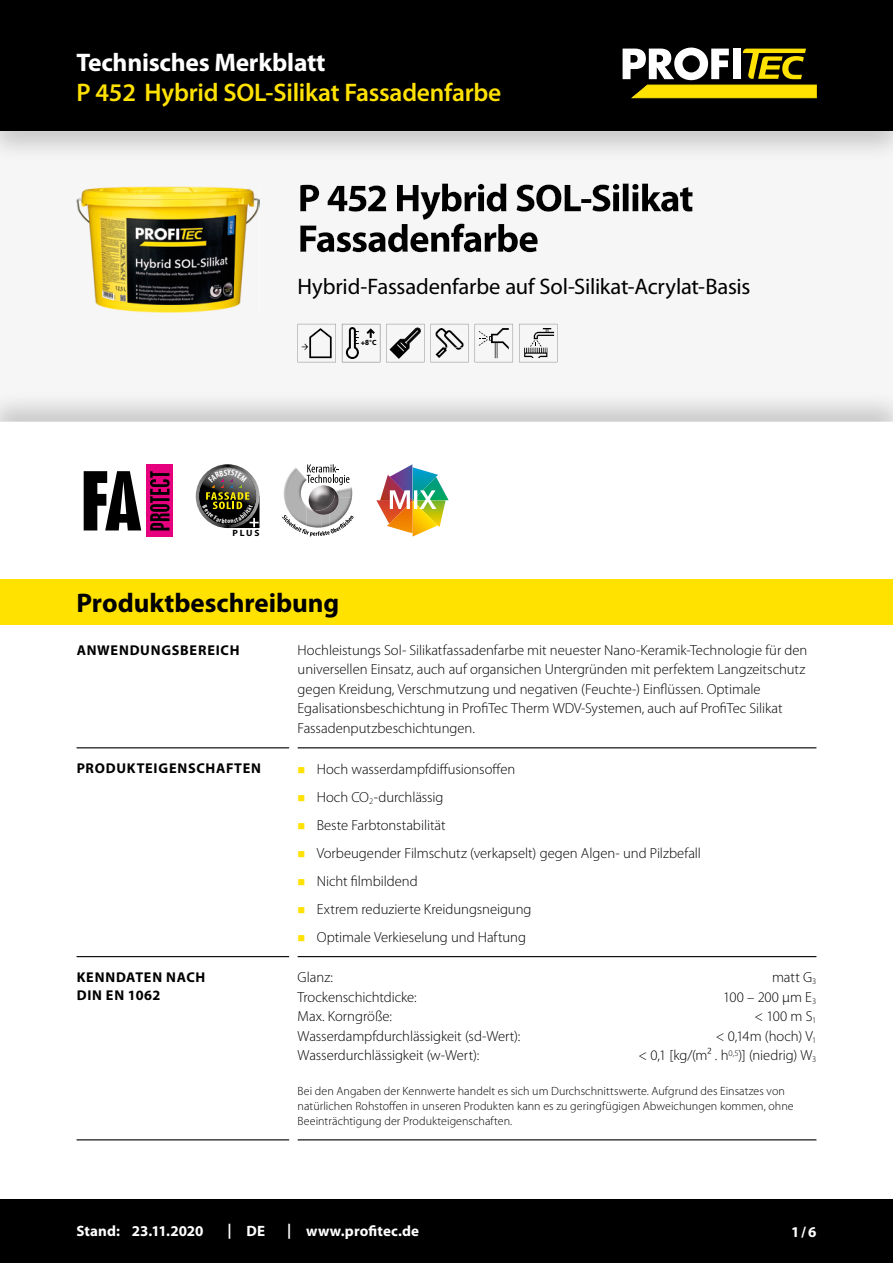
<style>
.page{position:relative;width:893px;height:1263px;background:#fff}
.page>*{position:absolute;margin:0;border:0;box-sizing:border-box;transform-origin:0 0}
.CB_AF_Kapitel_Uebers{font:700 27px "Myriad Pro";letter-spacing:-.005em;color:#000}
.CB_AF_Kopf_Produktna{font:600 25.5px "Myriad Pro";letter-spacing:-.01em;color:#ffe200}
.CB_AF_Kopf_TM{font:700 25.5px "Myriad Pro";letter-spacing:-.01em;color:#fff}
.t1{font:22.5px "Myriad Pro";letter-spacing:-.01em;color:#000}
.CB_AF_Fuß_Stand_link{font:700 15px "Myriad Pro";letter-spacing:.005em;color:#fff}
.CB_AF_Text_Standard{font:300 14.7px/19.5px "Myriad Pro";letter-spacing:-.005em;color:#000}
.CB_AF_Abschnitt_Uebe{font:700 14.25px/18px "Myriad Pro";letter-spacing:.05em;color:#000}
.CB_AF_Text_Standard-2{font:300 12px/15px "Myriad Pro";letter-spacing:.005em;color:#000}
.t2{font:700 9.15px "Myriad Pro";color:#000;scale:1.04 1}
.t3{font:900 7.35px "Frutiger LT";color:#000}
.s1{font-weight:400}
</style>
<div class="page">
<div style="left:0;top:0;width:893px;height:131px;background:#000"></div>
<div style="left:0;top:1199px;width:893px;height:64px;background:#000"></div>
<hr style="left:77px;top:747px;width:212px;height:1px;background:#000">
<hr style="left:298px;top:747px;width:518px;height:1px;background:#000">
<hr style="left:77px;top:956px;width:212px;height:1px;background:#000">
<hr style="left:298px;top:956px;width:518px;height:1px;background:#000">
<hr style="left:77px;top:1139px;width:212px;height:1px;background:#000">
<hr style="left:298px;top:1139px;width:518px;height:1px;background:#000">
<div style="left:0;top:579px;width:893px;height:46px;background:#ffe200"></div>
<div style="left:0;top:122px;width:893px;height:304px;background:#000;opacity:.2"></div>
<svg style="left:84px;top:471px;width:57px;height:59px"></svg>
<div style="left:147px;top:464px;width:26px;height:72px;background:#e6007d"></div>
<svg style="left:150px;top:471px;width:20px;height:59px"></svg>
<img style="left:308px;top:478px;width:42px;height:28px">
<img style="left:284px;top:467px;width:22px;height:42px">
<img style="left:335px;top:487px;width:17px;height:10px">
<img style="left:339px;top:497px;width:13px;height:12px">
<img style="left:306px;top:506px;width:6px;height:3px">
<svg style="left:306px;top:464px;width:43px;height:21px"></svg>
<img style="left:309px;top:485px;width:15px;height:20px">
<img style="left:312px;top:490px;width:27px;height:19px">
<svg style="left:282px;top:509px;width:72px;height:27px"></svg>
<img style="left:412px;top:467px;width:26px;height:69px">
<img style="left:393px;top:464px;width:19px;height:11px">
<img style="left:380px;top:475px;width:33px;height:25px">
<img style="left:412px;top:477px;width:37px;height:23px">
<img style="left:413px;top:500px;width:33px;height:27px">
<img style="left:387px;top:524px;width:25px;height:9px">
<img style="left:376px;top:500px;width:36px;height:24px">
<svg style="left:390px;top:490px;width:47px;height:19px"></svg>
<svg style="left:623px;top:48px;width:193px;height:50px"></svg>
<svg style="left:196px;top:464px;width:64px;height:64px"></svg>
<p class="CB_AF_Kopf_TM" style="left:77px;top:49px;width:250px">Technisches Merkblatt</p>
<p class="CB_AF_Kopf_Produktna" style="left:77px;top:79px;width:426px">P 452 Hybrid SOL-Silikat Fassadenfarbe</p>
<h3 class="t1" style="left:298px;top:274px;width:454px">Hybrid-Fassadenfarbe auf Sol-Silikat-Acrylat-Basis</h3>
<p class="t2" style="left:232px;top:527px;width:28px">PLUS</p>
<p class="t3" style="left:361px;top:338px;width:17px">+8<span class="s1">°</span>C</p>
<p class="CB_AF_Kapitel_Uebers" style="left:77px;top:588px;width:264px">Produktbeschreibung</p>
<p class="CB_AF_Abschnitt_Uebe" style="left:77px;top:641px;width:164px">ANWENDUNGSBEREICH</p>
<p class="CB_AF_Text_Standard" style="left:298px;top:640px;width:511px">Hochleistungs Sol- Silikatfassadenfarbe mit neuester Nano-Keramik-Technologie für den universellen Einsatz, auch auf organsichen Untergründen mit perfektem Langzeitschutz gegen Kreidung, Verschmutzung und negativen (Feuchte-) Einflüssen. Optimale Egalisationsbeschichtung in ProfiTec Therm WDV-Systemen, auch auf ProfiTec Silikat Fassadenputzbeschichtungen.</p>
<p class="CB_AF_Abschnitt_Uebe" style="left:77px;top:760px;width:186px">PRODUKTEIGENSCHAFTEN</p>
<p class="CB_AF_Text_Standard" style="left:317px;top:759px;width:200px">Hoch wasserdampfdiffusionsoffen</p>
<p class="CB_AF_Text_Standard" style="left:317px;top:787px;width:128px">Hoch CO<sub>2</sub>-durchlässig</p>
<p class="CB_AF_Text_Standard" style="left:317px;top:815px;width:130px">Beste Farbtonstabilität</p>
<p class="CB_AF_Text_Standard" style="left:317px;top:843px;width:386px">Vorbeugender Filmschutz (verkapselt) gegen Algen- und Pilzbefall</p>
<p class="CB_AF_Text_Standard" style="left:317px;top:871px;width:102px">Nicht filmbildend</p>
<p class="CB_AF_Text_Standard" style="left:317px;top:899px;width:216px">Extrem reduzierte Kreidungsneigung</p>
<p class="CB_AF_Text_Standard" style="left:317px;top:927px;width:211px">Optimale Verkieselung und Haftung</p>
<p class="CB_AF_Abschnitt_Uebe" style="left:77px;top:968px;width:130px">KENNDATEN NACH<br>DIN EN 1062</p>
<p class="CB_AF_Text_Standard" style="left:298px;top:968px;width:37px">Glanz:</p>
<p class="CB_AF_Text_Standard" style="left:772px;top:968px;width:46px">matt G<sub>3</sub></p>
<p class="CB_AF_Text_Standard" style="left:298px;top:987px;width:121px">Trockenschichtdicke:</p>
<p class="CB_AF_Text_Standard" style="left:723px;top:987px;width:95px">100 – 200 μm E<sub>3</sub></p>
<p class="CB_AF_Text_Standard" style="left:298px;top:1007px;width:96px">Max. Korngröße:</p>
<p class="CB_AF_Text_Standard" style="left:755px;top:1007px;width:63px">&lt; 100 m S<sub>1</sub></p>
<p class="CB_AF_Text_Standard" style="left:298px;top:1026px;width:224px">Wasserdampfdurchlässigkeit (sd-Wert):</p>
<p class="CB_AF_Text_Standard" style="left:716px;top:1026px;width:102px">&lt; 0,14m (hoch) V<sub>1</sub></p>
<p class="CB_AF_Text_Standard" style="left:298px;top:1046px;width:183px">Wasserdurchlässigkeit (w-Wert):</p>
<p class="CB_AF_Text_Standard" style="left:639px;top:1046px;width:179px">&lt; 0,1 [kg/(m² . h<sup>0,5</sup>)] (niedrig) W<sub>3</sub></p>
<p class="CB_AF_Text_Standard-2" style="left:298px;top:1084px;width:498px">Bei den Angaben der Kennwerte handelt es sich um Durchschnittswerte. Aufgrund des Einsatzes von natürlichen Rohstoffen in unseren Produkten kann es zu geringfügigen Abweichungen kommen, ohne<br>Beeinträchtigung der Produkteigenschaften.</p>
<p class="CB_AF_Fuß_Stand_link" style="left:77px;top:1222px;width:45px">Stand:</p>
<p class="CB_AF_Fuß_Stand_link" style="left:132px;top:1222px;width:73px">23.11.2020</p>
<p class="CB_AF_Fuß_Stand_link" style="left:227px;top:1222px;width:6px">|</p>
<p class="CB_AF_Fuß_Stand_link" style="left:247px;top:1222px;width:20px">DE</p>
<p class="CB_AF_Fuß_Stand_link" style="left:287px;top:1222px;width:6px">|</p>
<p class="CB_AF_Fuß_Stand_link" style="left:306px;top:1222px;width:114px">www.profitec.de</p>
<p class="CB_AF_Fuß_Stand_link" style="left:791px;top:1223px;width:27px">1/6</p>
</div>
